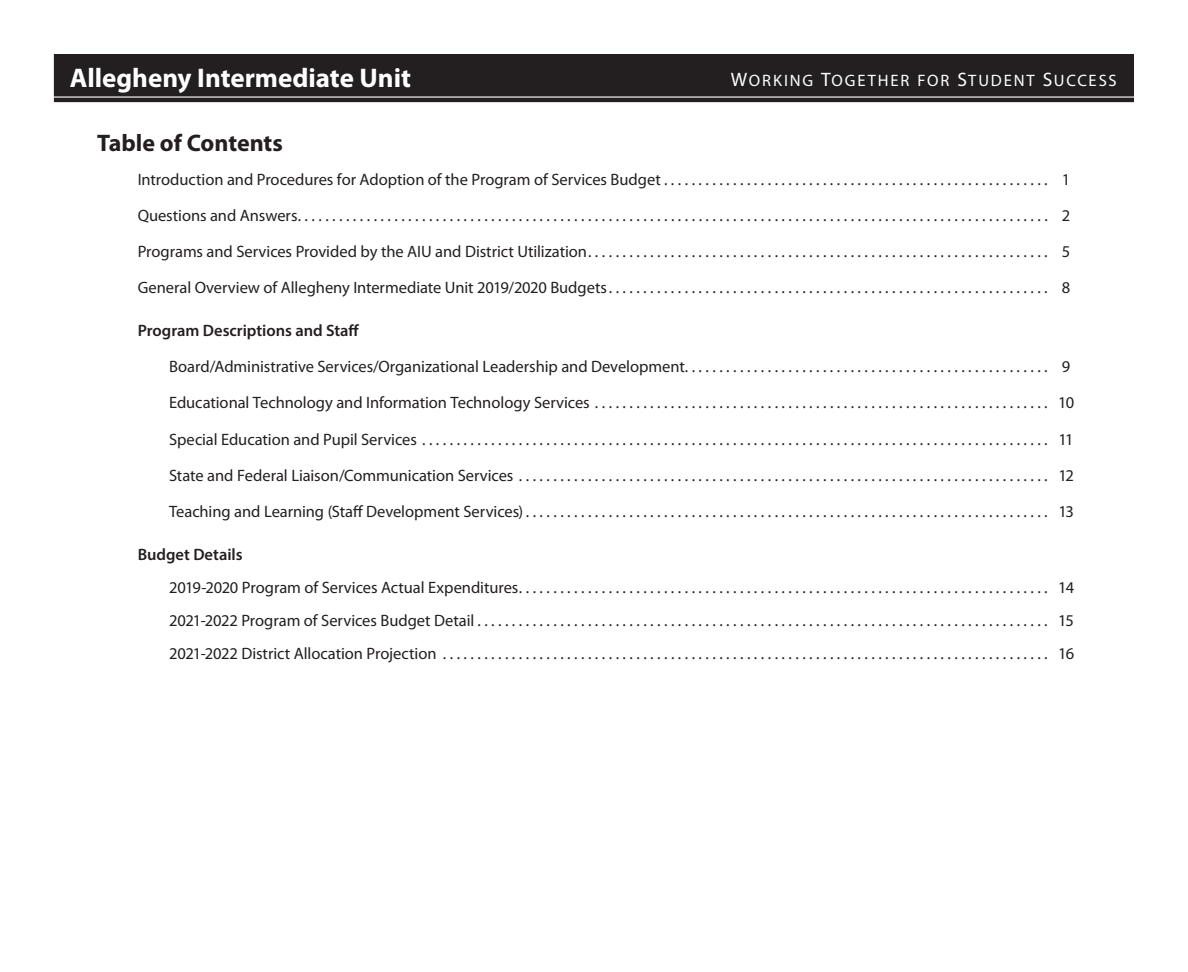
<style>
.page{position:relative;width:1188px;height:972px;background:#fff}
.page>*{position:absolute;margin:0;border:0;box-sizing:border-box;transform-origin:0 0}
.t1{font:700 27px "Myriad Pro";color:#fff}
.t2{font:700 24px "Myriad Pro";color:#231f20}
.t3{font:16.65px "Myriad Pro Regular SC850";letter-spacing:.115em;color:#fff}
.t4{font:16.5px "Myriad Pro";letter-spacing:-.005em;color:#231f20}
.t5{font:600 16.5px "Myriad Pro";color:#231f20}
.s1{font-size:19.5px}
</style>
<div class="page">
<div style="left:55px;top:55px;width:1078px;height:46px;background:#231f20"></div>
<div style="left:54px;top:54px;width:1080px;height:48px;border:2px solid #231f20"></div>
<hr style="left:45px;top:96px;width:1102px;height:2px;background:#fff">
<p class="t1" style="left:70px;top:60px;width:343px">Allegheny Intermediate Unit</p>
<p class="t3" style="left:731px;top:71px;width:377px"><span class="s1">W</span>ORKING <span class="s1">T</span>OGETHER FOR <span class="s1">S</span>TUDENT <span class="s1">S</span>UCCESS</p>
<p class="t2" style="left:97px;top:127px;width:187px">Table of Contents</p>
<p class="t4" style="left:138px;top:169px;width:934px">Introduction and Procedures for Adoption of the Program of Services Budget . . . . . . . . . . . . . . . . . . . . . . . . . . . . . . . . . . . . . . . . . . . . . . . . . . . . . . . . 1</p>
<p class="t4" style="left:138px;top:205px;width:934px">Questions and Answers . . . . . . . . . . . . . . . . . . . . . . . . . . . . . . . . . . . . . . . . . . . . . . . . . . . . . . . . . . . . . . . . . . . . . . . . . . . . . . . . . . . . . . . . . . . . . . . . . . . . . . . . . . . . . 2</p>
<p class="t4" style="left:138px;top:241px;width:934px">Programs and Services Provided by the AIU and District Utilization . . . . . . . . . . . . . . . . . . . . . . . . . . . . . . . . . . . . . . . . . . . . . . . . . . . . . . . . . . . . . . . . . . . 5</p>
<p class="t4" style="left:138px;top:278px;width:934px">General Overview of Allegheny Intermediate Unit 2019/2020 Budgets . . . . . . . . . . . . . . . . . . . . . . . . . . . . . . . . . . . . . . . . . . . . . . . . . . . . . . . . . . . . . . . . 8</p>
<p class="t5" style="left:138px;top:320px;width:223px">Program Descriptions and Staff</p>
<p class="t4" style="left:169px;top:356px;width:903px">Board/Administrative Services/Organizational Leadership and Development. . . . . . . . . . . . . . . . . . . . . . . . . . . . . . . . . . . . . . . . . . . . . . . . . . . . . 9</p>
<p class="t4" style="left:169px;top:393px;width:907px">Educational Technology and Information Technology Services . . . . . . . . . . . . . . . . . . . . . . . . . . . . . . . . . . . . . . . . . . . . . . . . . . . . . . . . . . . . . . . . . . 10</p>
<p class="t4" style="left:169px;top:429px;width:906px">Special Education and Pupil Services . . . . . . . . . . . . . . . . . . . . . . . . . . . . . . . . . . . . . . . . . . . . . . . . . . . . . . . . . . . . . . . . . . . . . . . . . . . . . . . . . . . . . . . . . . . 11</p>
<p class="t4" style="left:169px;top:465px;width:906px">State and Federal Liaison/Communication Services . . . . . . . . . . . . . . . . . . . . . . . . . . . . . . . . . . . . . . . . . . . . . . . . . . . . . . . . . . . . . . . . . . . . . . . . . . . . . 12</p>
<p class="t4" style="left:169px;top:501px;width:906px">Teaching and Learning (Staff Development Services) . . . . . . . . . . . . . . . . . . . . . . . . . . . . . . . . . . . . . . . . . . . . . . . . . . . . . . . . . . . . . . . . . . . . . . . . . . . . 13</p>
<p class="t5" style="left:138px;top:543px;width:106px">Budget Details</p>
<p class="t4" style="left:169px;top:577px;width:906px">2019-2020 Program of Services Actual Expenditures . . . . . . . . . . . . . . . . . . . . . . . . . . . . . . . . . . . . . . . . . . . . . . . . . . . . . . . . . . . . . . . . . . . . . . . . . . . . . 14</p>
<p class="t4" style="left:169px;top:610px;width:906px">2021-2022 Program of Services Budget Detail . . . . . . . . . . . . . . . . . . . . . . . . . . . . . . . . . . . . . . . . . . . . . . . . . . . . . . . . . . . . . . . . . . . . . . . . . . . . . . . . . . . 15</p>
<p class="t4" style="left:169px;top:644px;width:907px">2021-2022 District Allocation Projection . . . . . . . . . . . . . . . . . . . . . . . . . . . . . . . . . . . . . . . . . . . . . . . . . . . . . . . . . . . . . . . . . . . . . . . . . . . . . . . . . . . . . . . . 16</p>
</div>
